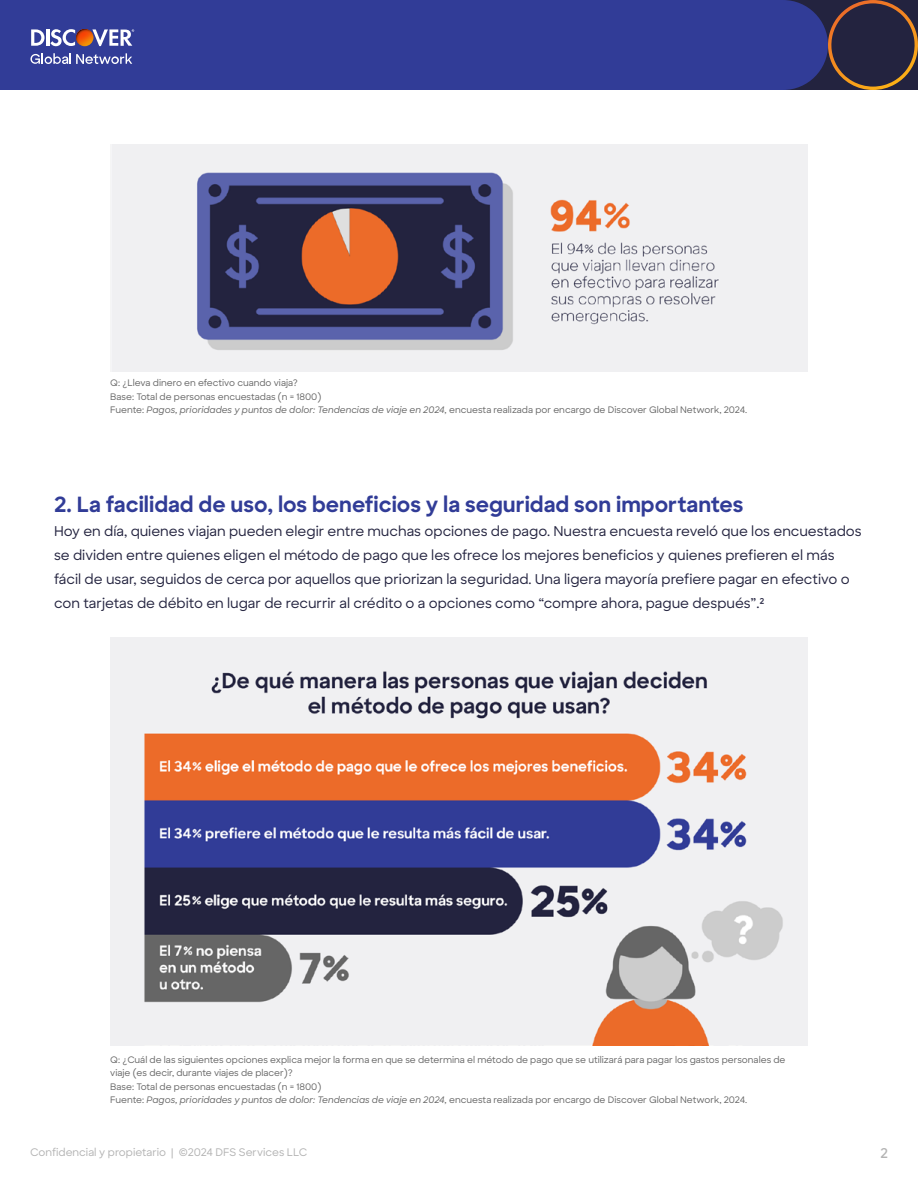
<style>
.page{position:relative;width:918px;height:1188px;background:#fff}
.page>*{position:absolute;margin:0;border:0;box-sizing:border-box;transform-origin:0 0}
.t1{font:700 21px "Discover Sans";color:#313c97}
.t2{font:500 13.5px/24px "Discover Sans";color:#23233f}
.t3{font:600 13.5px "Discover Sans";color:#b3b3b3}
.t4{font:500 10.5px "Discover Sans";color:#b3b3b3}
.t5{font:500 9px/13.5px "Discover Sans";color:#666}
.s1{font-style:italic}
</style>
<div class="page">
<div style="left:0;top:0;width:822px;height:90px;background:#313c97"></div>
<svg style="left:822px;top:0;width:96px;height:90px"></svg>
<svg style="left:30px;top:53px;width:102px;height:11px"></svg>
<svg style="left:31px;top:29px;width:103px;height:17px"></svg>
<div style="left:110px;top:638px;width:698px;height:408px;background:#f0f0f2"></div>
<img style="left:144px;top:671px;width:639px;height:375px">
<img style="left:112px;top:144px;width:696px;height:228px">
<p class="t5" style="left:110px;top:376px;width:639px">Q: ¿Lleva dinero en efectivo cuando viaja?<br>Base: Total de personas encuestadas (n = 1800)<br>Fuente: <span class="s1">Pagos, prioridades y puntos de dolor: Tendencias de viaje en 2024,</span> encuesta realizada por encargo de Discover Global Network, 2024.</p>
<h1 class="t1" style="left:54px;top:490px;width:691px">2. La facilidad de uso, los beneficios y la seguridad son importantes</h1>
<p class="t2" style="left:54px;top:519px;width:809px">Hoy en día, quienes viajan pueden elegir entre muchas opciones de pago. Nuestra encuesta reveló que los encuestados se dividen entre quienes eligen el método de pago que les ofrece los mejores beneficios y quienes prefieren el más fácil de usar, seguidos de cerca por aquellos que priorizan la seguridad. Una ligera mayoría prefiere pagar en efectivo o con tarjetas de débito en lugar de recurrir al crédito o a opciones como “compre ahora, pague después”.²</p>
<p class="t5" style="left:110px;top:1053px;width:677px">Q: ¿Cuál de las siguientes opciones explica mejor la forma en que se determina el método de pago que se utilizará para pagar los gastos personales de viaje (es decir, durante viajes de placer)?<br>Base: Total de personas encuestadas (n = 1800)<br>Fuente: <span class="s1">Pagos, prioridades y puntos de dolor: Tendencias de viaje en 2024,</span> encuesta realizada por encargo de Discover Global Network, 2024.</p>
<p class="t4" style="left:30px;top:1145px;width:279px">Confidencial y propietario | ©2024 DFS Services LLC</p>
<h2 class="t3" style="left:880px;top:1144px;width:9px">2</h2>
</div>
